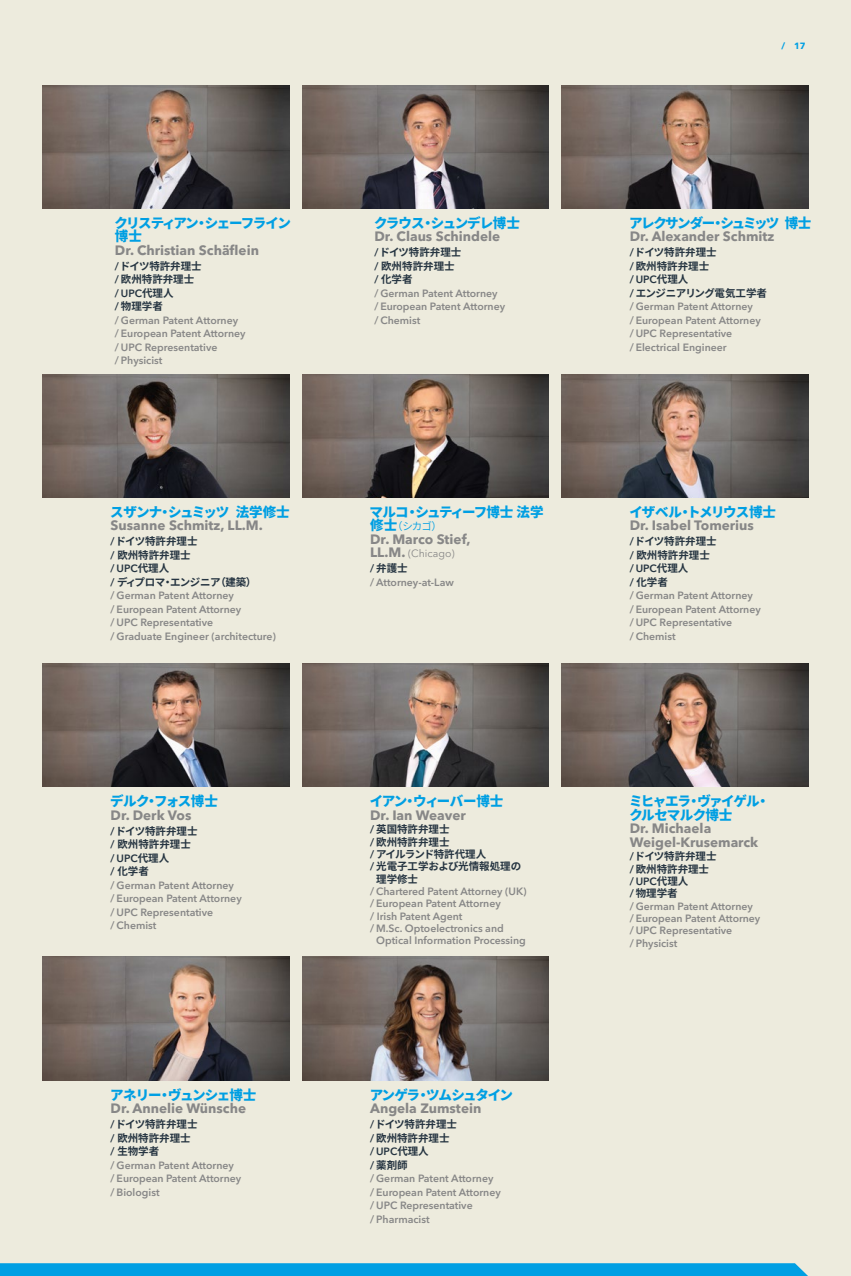
<style>
.page{position:relative;width:851px;height:1276px;background:#fff}
.page>*{position:absolute;margin:0;border:0;box-sizing:border-box;transform-origin:0 0}
.t1{font:700 13.5px/13.5px "Avenir Next LT Pro";color:#878787}
.t2{font:800 13.5px/13.5px "Source Han Sans";letter-spacing:-.09em;color:#009fe3}
.t3{font:800 13.5px "Source Han Sans";letter-spacing:-.06em;color:#009fe3}
.t4{font:800 13.5px/13.5px "Source Han Sans";letter-spacing:-.12em;color:#009fe3}
.t5{font:800 13.5px "Source Han Sans";letter-spacing:-.07em;color:#009fe3}
.t6{font:800 13.5px "Source Han Sans";letter-spacing:-.065em;color:#009fe3}
.t7{font:800 13.5px "Source Han Sans";letter-spacing:-.04em;color:#009fe3}
.t8{font:600 10.5px/13.5px "Avenir Next LT Pro";color:#878787}
.t9{font:700 10.5px/13.5px "Source Han Sans";color:#253441}
.t10{font:600 10.5px "Avenir Next LT Pro";color:#253441}
.t11{font:700 10.5px "Source Han Sans";letter-spacing:-.045em;color:#253441}
.t12{font:10.5px "Avenir Next LT Pro";color:#878787}
.t13{font:700 10.5px "Source Han Sans";letter-spacing:-.06em;color:#253441}
.t14{font:10.5px "Source Han Sans";color:#009fe3}
.t15{font:700 9px "Avenir Next LT Pro";color:#009fe3}
.s1{font-family:"Avenir Next LT Pro";font-weight:600}
.s2{font-family:"Source Han Sans";font-weight:700}
.s3{font-weight:800;font-size:13.5px}
.s4{font-weight:700;font-size:13.5px}
</style>
<div class="page">
<div style="left:0;top:0;width:850px;height:1276px;background:#edebdd"></div>
<svg style="left:0;top:1263px;width:808px;height:13px;background:#05a0e2"></svg>
<img style="left:561px;top:85px;width:247px;height:123px">
<img style="left:43px;top:374px;width:246px;height:123px">
<img style="left:302px;top:374px;width:247px;height:123px">
<img style="left:43px;top:663px;width:246px;height:124px">
<img style="left:302px;top:663px;width:247px;height:124px">
<img style="left:43px;top:957px;width:246px;height:123px">
<img style="left:302px;top:957px;width:247px;height:123px">
<img style="left:561px;top:663px;width:247px;height:124px">
<img style="left:43px;top:85px;width:246px;height:123px">
<img style="left:302px;top:85px;width:247px;height:123px">
<img style="left:561px;top:374px;width:247px;height:123px">
<p class="t4" style="left:114px;top:216px;width:178px">クリスティアン・シェーフライン博士</p>
<p class="t1" style="left:115px;top:243px;width:146px">Dr. Christian Schäflein</p>
<p class="t9" style="left:115px;top:259px;width:88px"><span class="s1">/</span> ドイツ特許弁理士<span class="s1">/</span> 欧州特許弁理士</p>
<p class="t10" style="left:115px;top:287px;width:60px">/ UPC<span class="s2">代理人</span></p>
<p class="t9" style="left:115px;top:300px;width:49px"><span class="s1">/</span> 物理学者</p>
<p class="t8" style="left:115px;top:313px;width:132px">/ German Patent Attorney<br>/ European Patent Attorney / UPC Representative<br>/ Physicist</p>
<p class="t3" style="left:110px;top:504px;width:181px">スザンナ・シュミッツ 法学修士</p>
<p class="t1" style="left:111px;top:519px;width:154px">Susanne Schmitz, LL.M.</p>
<p class="t9" style="left:111px;top:535px;width:88px"><span class="s1">/</span> ドイツ特許弁理士<span class="s1">/</span> 欧州特許弁理士</p>
<p class="t10" style="left:111px;top:562px;width:60px">/ UPC<span class="s2">代理人</span></p>
<p class="t11" style="left:111px;top:576px;width:147px"><span class="s1">/</span> ディプロマ・エンジニア（建築）</p>
<p class="t8" style="left:111px;top:589px;width:167px">/ German Patent Attorney<br>/ European Patent Attorney<br>/ UPC Representative<br>/ Graduate Engineer (architecture)</p>
<p class="t7" style="left:110px;top:793px;width:109px">デルク・フォス博士</p>
<p class="t1" style="left:111px;top:808px;width:82px">Dr. Derk Vos</p>
<p class="t9" style="left:111px;top:824px;width:88px"><span class="s1">/</span> ドイツ特許弁理士<span class="s1">/</span> 欧州特許弁理士</p>
<p class="t10" style="left:111px;top:851px;width:60px">/ UPC<span class="s2">代理人</span></p>
<p class="t9" style="left:111px;top:865px;width:40px"><span class="s1">/</span> 化学者</p>
<p class="t8" style="left:111px;top:878px;width:133px">/ German Patent Attorney<br>/ European Patent Attorney / UPC Representative<br>/ Chemist</p>
<p class="t3" style="left:110px;top:1087px;width:148px">アネリー・ヴュンシェ博士</p>
<p class="t1" style="left:111px;top:1101px;width:137px">Dr. Annelie Wünsche</p>
<p class="t9" style="left:111px;top:1117px;width:88px"><span class="s1">/</span> ドイツ特許弁理士<span class="s1">/</span> 欧州特許弁理士<br><span class="s1">/</span> 生物学者</p>
<p class="t8" style="left:111px;top:1158px;width:132px">/ German Patent Attorney<br>/ European Patent Attorney / Biologist</p>
<p class="t5" style="left:374px;top:215px;width:147px">クラウス・シュンデレ博士</p>
<p class="t1" style="left:374px;top:230px;width:127px">Dr. Claus Schindele</p>
<p class="t9" style="left:374px;top:246px;width:88px"><span class="s1">/</span> ドイツ特許弁理士<span class="s1">/</span> 欧州特許弁理士<br><span class="s1">/</span> 化学者</p>
<p class="t8" style="left:374px;top:286px;width:132px">/ German Patent Attorney<br>/ European Patent Attorney / Chemist</p>
<p class="t2" style="left:369px;top:505px;width:175px">マルコ・シュティーフ博士 法学</p>
<p class="t14" style="left:370px;top:521px;width:73px"><span class="s3">修士</span>（シカゴ）</p>
<p class="t1" style="left:370px;top:532px;width:102px">Dr. Marco Stief,</p>
<p class="t12" style="left:370px;top:547px;width:86px"><span class="s4">LL.M.</span> (Chicago)</p>
<p class="t9" style="left:370px;top:562px;width:39px"><span class="s1">/</span> 弁護士</p>
<p class="t8" style="left:370px;top:575px;width:85px">/ Attorney-at-Law</p>
<p class="t3" style="left:370px;top:793px;width:135px">イアン・ウィーバー博士</p>
<p class="t1" style="left:370px;top:808px;width:97px">Dr. Ian Weaver</p>
<p class="t9" style="left:370px;top:823px;width:81px"><span class="s1">/</span> 英国特許弁理士</p>
<p class="t9" style="left:370px;top:835px;width:81px"><span class="s1">/</span> 欧州特許弁理士</p>
<p class="t13" style="left:370px;top:848px;width:117px"><span class="s1">/</span> アイルランド特許代理人</p>
<p class="t9" style="left:370px;top:860px;width:152px"><span class="s1">/</span> 光電子工学および光情報処理の</p>
<p class="t9" style="left:376px;top:872px;width:43px">理学修士</p>
<p class="t8" style="left:370px;top:884px;width:158px">/ Chartered Patent Attorney (UK)</p>
<p class="t8" style="left:370px;top:897px;width:132px">/ European Patent Attorney</p>
<p class="t8" style="left:370px;top:909px;width:94px">/ Irish Patent Agent</p>
<p class="t8" style="left:370px;top:921px;width:135px">/ M.Sc. Optoelectronics and</p>
<p class="t8" style="left:376px;top:933px;width:151px">Optical Information Processing</p>
<p class="t2" style="left:369px;top:1088px;width:145px">アンゲラ・ツムシュタイン</p>
<p class="t1" style="left:370px;top:1101px;width:113px">Angela Zumstein</p>
<p class="t9" style="left:370px;top:1117px;width:88px"><span class="s1">/</span> ドイツ特許弁理士<span class="s1">/</span> 欧州特許弁理士</p>
<p class="t10" style="left:370px;top:1145px;width:60px">/ UPC<span class="s2">代理人</span></p>
<p class="t9" style="left:370px;top:1158px;width:39px"><span class="s1">/</span> 薬剤師</p>
<p class="t8" style="left:370px;top:1171px;width:132px">/ German Patent Attorney<br>/ European Patent Attorney / UPC Representative<br>/ Pharmacist</p>
<p class="t15" style="left:781px;top:41px;width:26px">/ 17</p>
<p class="t4" style="left:629px;top:216px;width:184px">アレクサンダー・シュミッツ 博士</p>
<p class="t1" style="left:629px;top:230px;width:146px">Dr. Alexander Schmitz</p>
<p class="t9" style="left:629px;top:246px;width:88px"><span class="s1">/</span> ドイツ特許弁理士<span class="s1">/</span> 欧州特許弁理士</p>
<p class="t10" style="left:629px;top:273px;width:60px">/ UPC<span class="s2">代理人</span></p>
<p class="t11" style="left:629px;top:287px;width:139px"><span class="s1">/</span> エンジニアリング電気工学者</p>
<p class="t8" style="left:629px;top:300px;width:133px">/ German Patent Attorney<br>/ European Patent Attorney / UPC Representative<br>/ Electrical Engineer</p>
<p class="t6" style="left:629px;top:504px;width:148px">イザベル・トメリウス博士</p>
<p class="t1" style="left:629px;top:519px;width:126px">Dr. Isabel Tomerius</p>
<p class="t9" style="left:629px;top:535px;width:88px"><span class="s1">/</span> ドイツ特許弁理士<span class="s1">/</span> 欧州特許弁理士</p>
<p class="t10" style="left:629px;top:562px;width:60px">/ UPC<span class="s2">代理人</span></p>
<p class="t9" style="left:629px;top:575px;width:40px"><span class="s1">/</span> 化学者</p>
<p class="t8" style="left:629px;top:589px;width:133px">/ German Patent Attorney<br>/ European Patent Attorney / UPC Representative<br>/ Chemist</p>
<p class="t2" style="left:629px;top:794px;width:142px">ミヒャエラ・ヴァイゲル・クルセマルク博士</p>
<p class="t1" style="left:629px;top:821px;width:130px">Dr. Michaela<br>Weigel-Krusemarck</p>
<p class="t9" style="left:629px;top:850px;width:88px;line-height:12.3px"><span class="s1">/</span> ドイツ特許弁理士<span class="s1">/</span> 欧州特許弁理士</p>
<p class="t10" style="left:629px;top:875px;width:60px">/ UPC<span class="s2">代理人</span></p>
<p class="t9" style="left:629px;top:887px;width:49px"><span class="s1">/</span> 物理学者</p>
<p class="t8" style="left:629px;top:900px;width:132px;line-height:12.3px">/ German Patent Attorney<br>/ European Patent Attorney / UPC Representative<br>/ Physicist</p>
</div>
